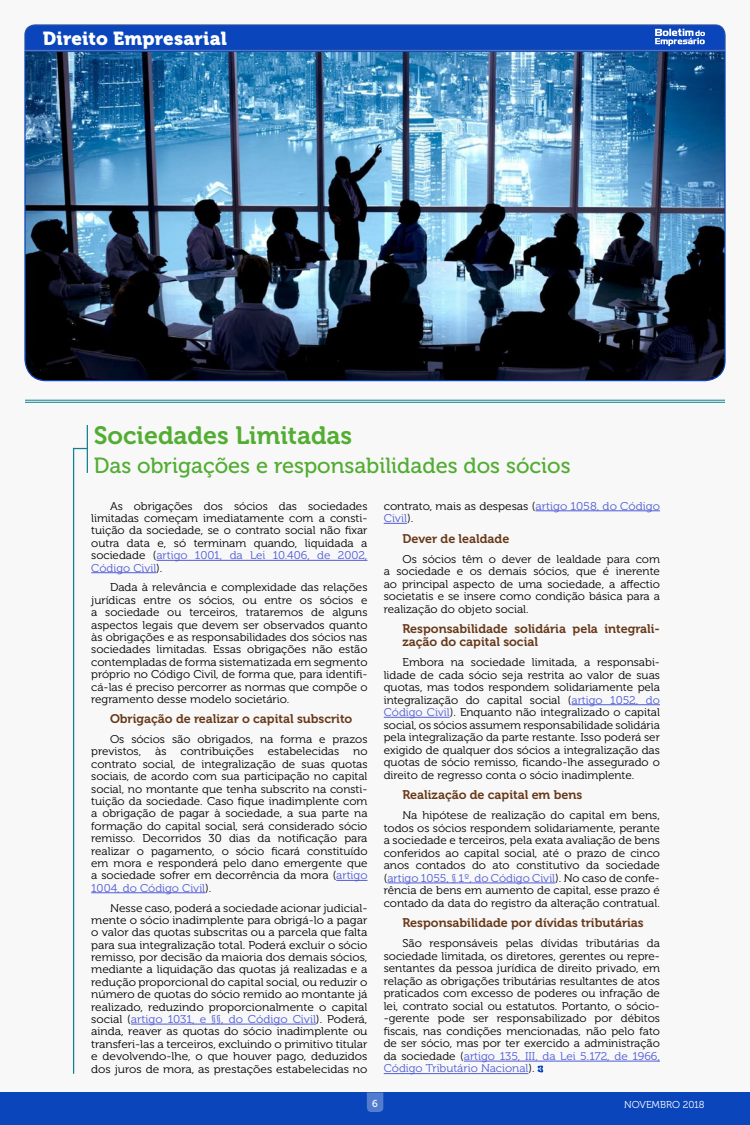
<style>
.page{position:relative;width:750px;height:1125px;background:#f8f8f8}
.page>*{position:absolute;margin:0;border:0;box-sizing:border-box;transform-origin:0 0}
.t1{font:25px "Museo 700";color:#52ad32}
.t2{font:21.88px "Museo 500";color:#52ad32}
.t3{font:18.75px "Museo 900";letter-spacing:.01em;color:#fff}
.t4{font:12.5px/12.9px "Museo 700";color:#683818}
.t5{font:11.25px/12.5px "Museo 300";color:#000;text-align:justify;scale:1.04 1}
.t6{font:11.25px/12.4px "Museo 300";color:#000;text-align:justify;scale:1.06 1}
.t7{font:10px "Museo 300";color:#fff}
.t8{font:10px "Museo 500";color:#fff}
.s1{color:#4f5cd6}
</style>
<div class="page">
<div style="left:0;top:1092px;width:750px;height:33px;background:#0a45bb"></div>
<hr style="left:156px;top:560px;width:211px;height:1px;background:#4f5cd6">
<hr style="left:91px;top:572px;width:65px;height:1px;background:#4f5cd6">
<hr style="left:336px;top:880px;width:31px;height:1px;background:#4f5cd6">
<hr style="left:91px;top:892px;width:114px;height:1px;background:#4f5cd6">
<hr style="left:131px;top:1024px;width:185px;height:1px;background:#4f5cd6">
<img style="left:24px;top:51px;width:702px;height:331px">
<svg style="left:24px;top:24px;width:702px;height:27px;background:#174ebb"></svg>
<hr style="left:535px;top:511px;width:125px;height:1px;background:#4f5cd6">
<svg style="left:384px;top:523px;width:23px;height:1px"></svg>
<hr style="left:572px;top:704px;width:88px;height:1px;background:#4f5cd6">
<hr style="left:384px;top:717px;width:66px;height:1px;background:#4f5cd6">
<hr style="left:387px;top:883px;width:168px;height:1px;background:#4f5cd6">
<hr style="left:464px;top:1061px;width:196px;height:1px;background:#4f5cd6">
<hr style="left:384px;top:1073px;width:144px;height:1px;background:#4f5cd6">
<svg style="left:537px;top:1065px;width:7px;height:8px"></svg>
<hr style="left:25px;top:400px;width:700px;height:1px;background:#118090">
<hr style="left:25px;top:402px;width:700px;height:1px;background:#118090">
<hr style="left:73px;top:448px;width:1px;height:626px;background:#118091">
<hr style="left:87px;top:425px;width:1px;height:48px;background:#118091">
<svg style="left:74px;top:448px;width:13px;height:1px"></svg>
<svg style="left:367px;top:1092px;width:16px;height:20px"></svg>
<h3 class="t3" style="left:43px;top:27px;width:186px">Direito Empresarial</h3>
<h1 class="t1" style="left:94px;top:421px;width:260px">Sociedades Limitadas</h1>
<h2 class="t2" style="left:94px;top:453px;width:478px">Das obrigações e responsabilidades dos sócios</h2>
<p class="t5" style="left:91px;top:500px;width:267px;text-indent:19px">As obrigações dos sócios das sociedades limitadas começam imediatamente com a consti&shy;tuição da sociedade, se o contrato social não fixar outra data e, só terminam quando, liquidada a sociedade (<span class="s1">artigo 1001, da Lei 10.406, de 2002, Código Civil</span>).</p>
<p class="t5" style="left:91px;top:582px;width:267px;text-indent:19px">Dada à relevância e complexidade das relações jurídicas entre os sócios, ou entre os sócios e a sociedade ou terceiros, trataremos de alguns aspectos legais que devem ser observados quanto às obrigações e as responsabilidades dos sócios nas sociedades limitadas. Essas obrigações não estão contempladas de forma sistematizada em segmento próprio no Código Civil, de forma que, para identifi&shy;cá-las é preciso percorrer as normas que compõe o regramento desse modelo societário.</p>
<p class="t4" style="left:110px;top:713px;width:244px">Obrigação de realizar o capital subscrito</p>
<p class="t5" style="left:91px;top:733px;width:267px;text-indent:19px">Os sócios são obrigados, na forma e prazos previstos, às contribuições estabelecidas no contrato social, de integralização de suas quotas sociais, de acordo com sua participação no capital social, no montante que tenha subscrito na consti&shy;tuição da sociedade. Caso fique inadimplente com a obrigação de pagar à sociedade, a sua parte na formação do capital social, será considerado sócio remisso. Decorridos 30 dias da notificação para realizar o pagamento, o sócio ficará constituído em mora e responderá pelo dano emergente que a sociedade sofrer em decorrência da mora (<span class="s1">artigo 1004, do Código Civil</span>).</p>
<p class="t6" style="left:91px;top:902px;width:262px;text-indent:19px">Nesse caso, poderá a sociedade acionar judicial&shy;mente o sócio inadimplente para obrigá-lo a pagar o valor das quotas subscritas ou a parcela que falta para sua integralização total. Poderá excluir o sócio remisso, por decisão da maioria dos demais sócios, mediante a liquidação das quotas já realizadas e a redução proporcional do capital social, ou reduzir o número de quotas do sócio remido ao montante já realizado, reduzindo proporcionalmente o capital social (<span class="s1">artigo 1031, e §§, do Código Civil</span>). Poderá, ainda, reaver as quotas do sócio inadimplente ou transferi-las a terceiros, excluindo o primitivo titular e devolvendo-lhe, o que houver pago, deduzidos dos juros de mora, as prestações estabelecidas no</p>
<p class="t6" style="left:384px;top:500px;width:262px">contrato, mais as despesas (<span class="s1">artigo 1058, do Código<br>Civil</span>).</p>
<p class="t4" style="left:402px;top:532px;width:108px">Dever de lealdade</p>
<p class="t5" style="left:384px;top:553px;width:267px;text-indent:19px">Os sócios têm o dever de lealdade para com a sociedade e os demais sócios, que é inerente ao principal aspecto de uma sociedade, a affectio societatis e se insere como condição básica para a realização do objeto social.</p>
<p class="t4" style="left:402px;top:623px;width:259px">Responsabilidade solidária pela integrali&shy;zação do capital social</p>
<p class="t5" style="left:384px;top:656px;width:267px;text-indent:19px">Embora na sociedade limitada, a responsabi&shy;lidade de cada sócio seja restrita ao valor de suas quotas, mas todos respondem solidariamente pela integralização do capital social (<span class="s1">artigo 1052, do Código Civil</span>). Enquanto não integralizado o capital social, os sócios assumem responsabilidade solidária pela integralização da parte restante. Isso poderá ser exigido de qualquer dos sócios a integralização das quotas de sócio remisso, ficando-lhe assegurado o direito de regresso conta o sócio inadimplente.</p>
<p class="t4" style="left:402px;top:789px;width:181px">Realização de capital em bens</p>
<p class="t5" style="left:384px;top:809px;width:267px;text-indent:19px">Na hipótese de realização do capital em bens, todos os sócios respondem solidariamente, perante a sociedade e terceiros, pela exata avaliação de bens conferidos ao capital social, até o prazo de cinco anos contados do ato constitutivo da sociedade (<span class="s1">artigo 1055, § 1º, do Código Civil</span>). No caso de confe&shy;rência de bens em aumento de capital, esse prazo é contado da data do registro da alteração contratual.</p>
<p class="t4" style="left:402px;top:917px;width:243px">Responsabilidade por dívidas tributárias</p>
<p class="t5" style="left:384px;top:937px;width:267px;text-indent:19px">São responsáveis pelas dívidas tributárias da sociedade limitada, os diretores, gerentes ou repre&shy;sentantes da pessoa jurídica de direito privado, em relação as obrigações tributárias resultantes de atos praticados com excesso de poderes ou infração de lei, contrato social ou estatutos. Portanto, o sócio--gerente pode ser responsabilizado por débitos fiscais, nas condições mencionadas, não pelo fato de ser sócio, mas por ter exercido a administração da sociedade (<span class="s1">artigo 135, III, da Lei 5.172, de 1966, Código Tributário Nacional</span>).</p>
<p class="t8" style="left:372px;top:1099px;width:7px">6</p>
<p class="t7" style="left:624px;top:1100px;width:82px">NOVEMBRO 2018</p>
</div>
